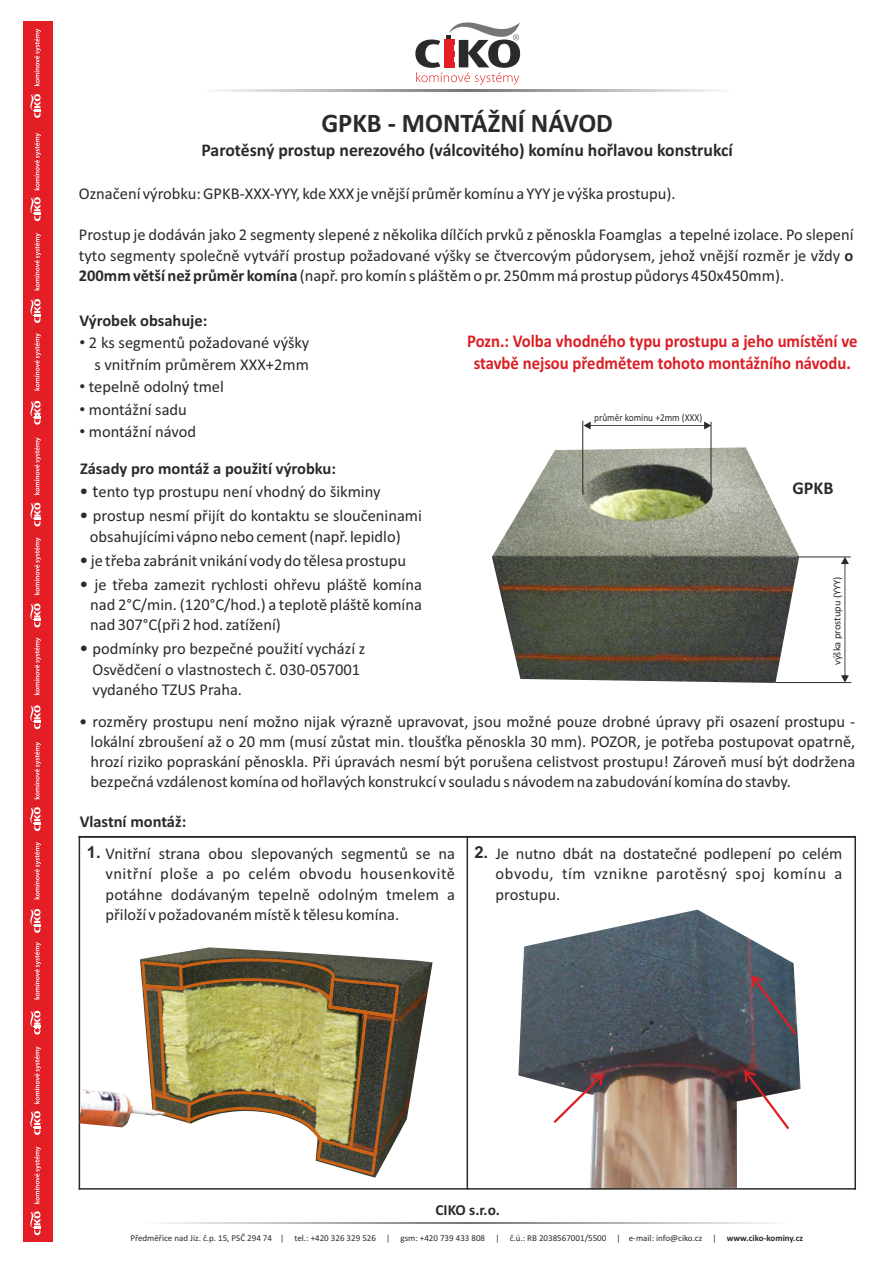
<style>
.page{position:relative;width:893px;height:1263px;background:#fff}
.page>*{position:absolute;margin:0;border:0;box-sizing:border-box;transform-origin:0 0}
.t1{font:700 27px "Calibri";color:#2b2a29}
.t2{font:700 18px/21.9px "Calibri";color:#dc1f25;text-align:center;scale:.93 1}
.t3{font:700 18px "Calibri";color:#2b2a29}
.t4{font:16.5px/20.1px "Calibri";color:#2b2a29;text-align:justify}
.t5{font:700 16.5px "Calibri";color:#2b2a29}
.t6{font:700 16.5px "Arial";color:#2b2a29}
.t7{font:700 15.3px "Calibri";color:#2b2a29}
.t8{font:10.5px "Calibri";color:#2b2a29;scale:.89 1}
.t9{font:10.5px "Calibri";color:#2b2a29}
.t10{font:9px "Calibri";color:#2b2a29}
.s1{font-weight:700}
.s2{font-family:"Arial"}
.s3{font-size:18px}
.s4{font-family:"Arial";font-weight:700}
</style>
<div class="page">
<img style="left:492px;top:447px;width:307px;height:236px">
<img style="left:518px;top:910px;width:283px;height:278px">
<img style="left:142px;top:947px;width:291px;height:183px">
<hr style="left:79px;top:836px;width:1px;height:353px;background:#2b2a29">
<hr style="left:467px;top:836px;width:1px;height:353px;background:#2b2a29">
<hr style="left:854px;top:836px;width:2px;height:353px;background:#2b2a29">
<hr style="left:79px;top:1188px;width:777px;height:1px;background:#2b2a29">
<hr style="left:797px;top:556px;width:54px;height:1px;background:#2b2a29">
<hr style="left:776px;top:682px;width:75px;height:1px;background:#2b2a29">
<svg style="left:841px;top:557px;width:8px;height:125px"></svg>
<hr style="left:711px;top:422px;width:1px;height:72px;background:#2b2a29">
<hr style="left:582px;top:421px;width:1px;height:73px;background:#2b2a29">
<svg style="left:583px;top:422px;width:128px;height:7px"></svg>
<svg style="left:177px;top:955px;width:224px;height:235px"></svg>
<svg style="left:140px;top:959px;width:236px;height:218px"></svg>
<hr style="left:79px;top:836px;width:777px;height:2px;background:#2b2a29">
<img style="left:79px;top:1089px;width:86px;height:38px">
<svg style="left:554px;top:1073px;width:50px;height:50px"></svg>
<svg style="left:744px;top:1070px;width:45px;height:59px"></svg>
<svg style="left:751px;top:975px;width:45px;height:60px;background:#535461"></svg>
<svg style="left:468px;top:89px;width:248px;height:2px"></svg>
<svg style="left:221px;top:89px;width:247px;height:2px"></svg>
<svg style="left:415px;top:22px;width:105px;height:63px"></svg>
<div style="left:24px;top:21px;width:29px;height:1221px;background:#e31e24"></div>
<svg style="left:30px;top:1011px;width:10px;height:23px"></svg>
<svg style="left:30px;top:909px;width:10px;height:24px"></svg>
<svg style="left:30px;top:807px;width:10px;height:24px"></svg>
<svg style="left:30px;top:705px;width:10px;height:24px"></svg>
<svg style="left:30px;top:603px;width:10px;height:24px"></svg>
<svg style="left:30px;top:503px;width:11px;height:23px"></svg>
<svg style="left:30px;top:401px;width:11px;height:24px"></svg>
<svg style="left:30px;top:299px;width:11px;height:24px"></svg>
<svg style="left:30px;top:197px;width:11px;height:24px"></svg>
<svg style="left:30px;top:94px;width:11px;height:24px"></svg>
<svg style="left:30px;top:1111px;width:10px;height:24px"></svg>
<svg style="left:30px;top:1211px;width:10px;height:24px"></svg>
<svg style="left:34px;top:742px;width:7px;height:57px"></svg>
<svg style="left:34px;top:842px;width:7px;height:57px"></svg>
<svg style="left:34px;top:942px;width:7px;height:57px"></svg>
<svg style="left:34px;top:1046px;width:7px;height:58px"></svg>
<svg style="left:34px;top:1146px;width:7px;height:58px"></svg>
<svg style="left:34px;top:638px;width:7px;height:57px"></svg>
<svg style="left:34px;top:537px;width:7px;height:58px"></svg>
<svg style="left:34px;top:437px;width:7px;height:58px"></svg>
<svg style="left:34px;top:333px;width:7px;height:57px"></svg>
<svg style="left:34px;top:233px;width:7px;height:57px"></svg>
<svg style="left:34px;top:133px;width:7px;height:57px"></svg>
<svg style="left:34px;top:29px;width:7px;height:57px"></svg>
<svg style="left:467px;top:1222px;width:305px;height:2px"></svg>
<svg style="left:164px;top:1222px;width:303px;height:2px"></svg>
<h1 class="t1" style="left:321px;top:112px;width:293px">GPKB - MONTÁŽNÍ NÁVOD</h1>
<p class="t3" style="left:202px;top:143px;width:533px">Parotěsný prostup nerezového (válcovitého) komínu hořlavou konstrukcí</p>
<p class="t4" style="left:79px;top:185px;width:598px">Označení výrobku: GPKB-XXX-YYY, kde XXX je vnější průměr komínu a YYY je výška prostupu).</p>
<p class="t4" style="left:79px;top:226px;width:776px">Prostup je dodáván jako 2 segmenty slepené z několika dílčích prvků z pěnoskla Foamglas a tepelné izolace. Po slepení tyto segmenty společně vytváří prostup požadované výšky se čtvercovým půdorysem, jehož vnější rozměr je vždy <span class="s1">o 200mm větší než průměr komína</span> (např. pro komín s pláštěm o pr. 250mm má prostup půdorys 450x450mm).</p>
<p class="t5" style="left:79px;top:314px;width:129px">Výrobek obsahuje:</p>
<p class="t4" style="left:79px;top:333px;width:232px;line-height:22.2px;text-align:right"><span class="s2">•</span> 2 ks segmentů požadované výšky s vnitřním průměrem XXX+2mm</p>
<p class="t4" style="left:79px;top:378px;width:146px"><span class="s2">•</span> tepelně odolný tmel</p>
<p class="t4" style="left:79px;top:400px;width:109px"><span class="s2">•</span> montážní sadu</p>
<p class="t4" style="left:79px;top:422px;width:118px"><span class="s2">•</span> montážní návod</p>
<p class="t2" style="left:467px;top:332px;width:421px">Pozn.: Volba vhodného typu prostupu a jeho umístění ve stavbě nejsou předmětem tohoto montážního návodu.</p>
<p class="t8" style="left:594px;top:413px;width:123px">průměr komínu +2mm (XXX)</p>
<p class="t5" style="left:80px;top:462px;width:258px">Zásady pro montáž a použití výrobku:</p>
<p class="t4" style="left:79px;top:483px;width:303px"><span class="s3">• t</span>ento typ prostupu není vhodný do šikminy</p>
<p class="t4" style="left:90px;top:507px;width:333px;line-height:20.5px;text-indent:-10px"><span class="s3">•</span> prostup nesmí přijít do kontaktu se sloučeninami obsahujícími vápno nebo cement (např. lepidlo)</p>
<p class="t4" style="left:79px;top:551px;width:328px"><span class="s3">•</span> je třeba zabránit vnikání vody do tělesa prostupu</p>
<p class="t4" style="left:90px;top:575px;width:333px;text-indent:-11px"><span class="s3">•</span> je třeba zamezit rychlosti ohřevu pláště komína nad 2°C/min. (120°C/hod.) a teplotě pláště komína nad 307°C(při 2 hod. zatížení)</p>
<p class="t4" style="left:92px;top:640px;width:274px;text-align:left;text-indent:-13px"><span class="s3">•</span> podmínky pro bezpečné použití vychází z<br>Osvědčení o vlastnostech č. 030-057001 vydaného TZUS Praha.</p>
<p class="t3" style="left:792px;top:480px;width:42px">GPKB</p>
<p class="t9" style="left:833px;top:665px;width:90px;rotate:-90deg">výška prostupu (YYY)</p>
<p class="t4" style="left:91px;top:713px;width:766px;text-indent:-11px">• rozměry prostupu není možno nijak výrazně upravovat, jsou možné pouze drobné úpravy při osazení prostupu - lokální zbroušení až o 20 mm (musí zůstat min. tloušťka pěnoskla 30 mm). POZOR, je potřeba postupovat opatrně, hrozí riziko popraskání pěnoskla. Při úpravách nesmí být porušena celistvost prostupu! Zároveň musí být dodržena bezpečná vzdálenost komína od hořlavých konstrukcí v souladu s návodem na zabudování komína do stavby.</p>
<p class="t5" style="left:80px;top:814px;width:108px">Vlastní montáž:</p>
<p class="t4" style="left:106px;top:845px;width:351px;text-indent:-19px"><span class="s4">1.</span> Vnitřní strana obou slepovaných segmentů se na vnitřní ploše a po celém obvodu housenkovitě potáhne dodávaným tepelně odolným tmelem a přiloží v požadovaném místě k tělesu komína.</p>
<p class="t6" style="left:474px;top:846px;width:15px">2.</p>
<p class="t4" style="left:496px;top:845px;width:348px">Je nutno dbát na dostatečné podlepení po celém obvodu, tím vznikne parotěsný spoj komínu a prostupu.</p>
<p class="t7" style="left:436px;top:1203px;width:66px">CIKO s.r.o.</p>
<p class="t10" style="left:130px;top:1234px;width:674px">Předměřice nad Jiz. č.p. 15, PSČ 294 74 | tel.: +420 326 329 526 | gsm: +420 739 433 808 | č.ú.: RB 2038567001/5500 | e-mail: info@ciko.cz | <span class="s1">www.ciko-kominy.cz</span></p>
</div>
